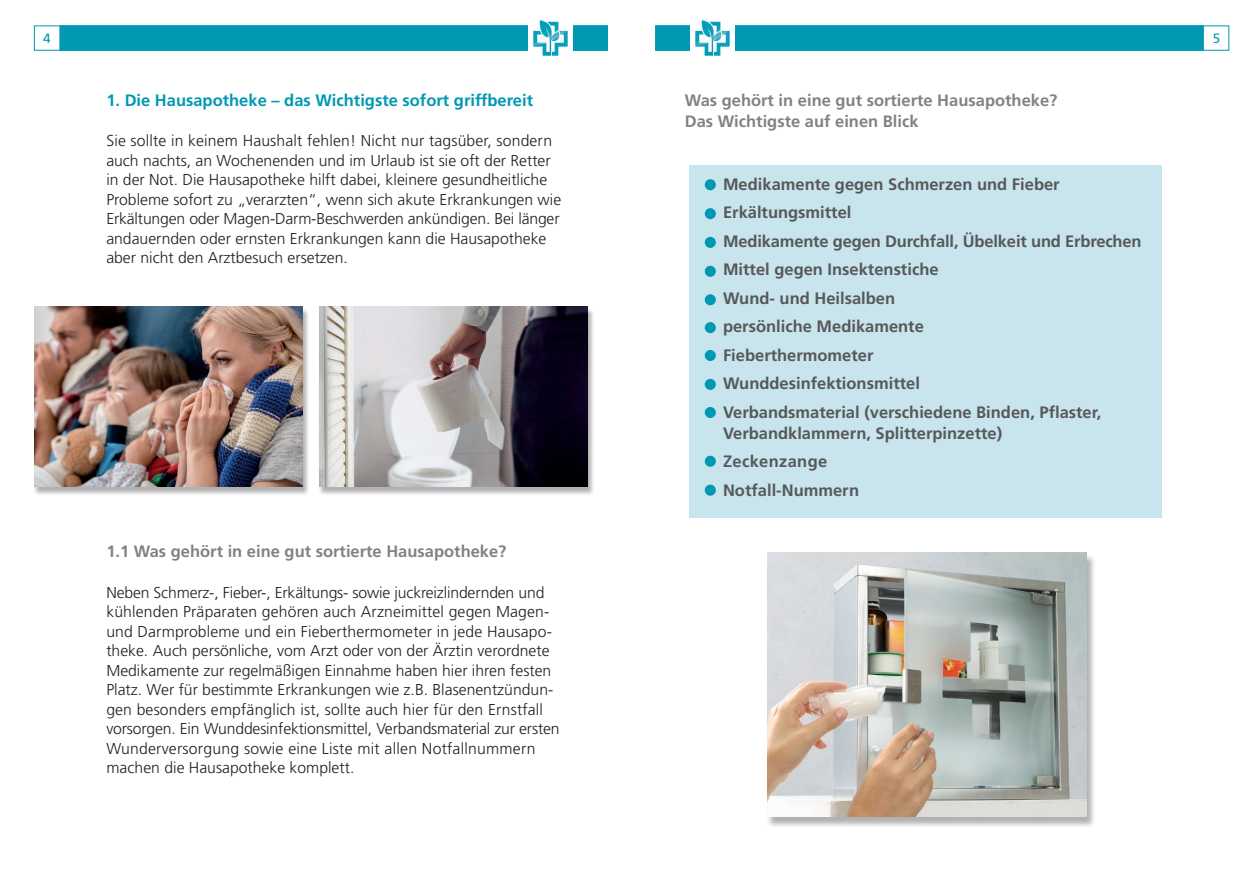
<style>
.page{position:relative;width:1259px;height:893px;background:#fff}
.page>*{position:absolute;margin:0;border:0;box-sizing:border-box;transform-origin:0 0}
.t1{font:700 16.5px/28.5px "Frutiger";color:#57585a}
.t2{font:700 16.5px/21px "Frutiger";color:#808285}
.t3{font:700 16.5px "Frutiger";color:#0098b3}
.t4{font:300 15.75px/19.5px "Frutiger";color:#231f20}
.t5{font:13.5px "Frutiger";color:#0098b3}
</style>
<div class="page">
<div style="left:60px;top:26px;width:548px;height:25px;background:#0098b3"></div>
<img style="left:528px;top:19px;width:45px;height:37px">
<div style="left:655px;top:26px;width:548px;height:25px;background:#0098b3"></div>
<img style="left:690px;top:19px;width:45px;height:37px">
<div style="left:689px;top:165px;width:472px;height:353px;background:#c8e4ec"></div>
<div style="left:705px;top:179px;width:11px;height:11px;background:#0098b3;border-radius:50%"></div>
<div style="left:705px;top:208px;width:11px;height:11px;background:#0098b3;border-radius:50%"></div>
<div style="left:705px;top:237px;width:11px;height:11px;background:#0098b3;border-radius:50%"></div>
<div style="left:705px;top:266px;width:11px;height:11px;background:#0098b3;border-radius:50%"></div>
<div style="left:705px;top:294px;width:11px;height:11px;background:#0098b3;border-radius:50%"></div>
<div style="left:705px;top:322px;width:11px;height:11px;background:#0098b3;border-radius:50%"></div>
<div style="left:705px;top:350px;width:11px;height:11px;background:#0098b3;border-radius:50%"></div>
<div style="left:705px;top:379px;width:11px;height:11px;background:#0098b3;border-radius:50%"></div>
<div style="left:705px;top:456px;width:11px;height:11px;background:#0098b3;border-radius:50%"></div>
<div style="left:705px;top:485px;width:11px;height:11px;background:#0098b3;border-radius:50%"></div>
<div style="left:705px;top:407px;width:11px;height:11px;background:#0098b3;border-radius:50%"></div>
<div style="left:34px;top:308px;width:276px;height:188px;background:#231f20;opacity:.35"></div>
<img style="left:34px;top:306px;width:269px;height:180px">
<div style="left:318px;top:308px;width:277px;height:188px;background:#231f20;opacity:.35"></div>
<img style="left:319px;top:306px;width:269px;height:180px">
<div style="left:766px;top:554px;width:330px;height:274px;background:#231f20;opacity:.35"></div>
<img style="left:767px;top:553px;width:319px;height:263px">
<p class="t5" style="left:43px;top:30px;width:9px">4</p>
<p class="t3" style="left:106px;top:90px;width:428px">1. Die Hausapotheke – das Wichtigste sofort griffbereit</p>
<p class="t4" style="left:106px;top:131px;width:456px">Sie sollte in keinem Haushalt fehlen! Nicht nur tagsüber, sondern auch nachts, an Wochenenden und im Urlaub ist sie oft der Retter in der Not. Die Hausapotheke hilft dabei, kleinere gesundheitliche Probleme sofort zu „verarzten“, wenn sich akute Erkrankungen wie Erkältungen oder Magen-Darm-Beschwerden ankündigen. Bei länger andauernden oder ernsten Erkrankungen kann die Hausapotheke aber nicht den Arztbesuch ersetzen.</p>
<p class="t2" style="left:106px;top:541px;width:402px">1.1 Was gehört in eine gut sortierte Hausapotheke?</p>
<p class="t4" style="left:106px;top:583px;width:455px">Neben Schmerz-, Fieber-, Erkältungs- sowie juckreizlindernden und kühlenden Präparaten gehören auch Arzneimittel gegen Magen&shy;und Darmprobleme und ein Fieberthermometer in jede Hausapo&shy;theke. Auch persönliche, vom Arzt oder von der Ärztin verordnete Medikamente zur regelmäßigen Einnahme haben hier ihren festen Platz. Wer für bestimmte Erkrankungen wie z.B. Blasenentzündun&shy;gen besonders empfänglich ist, sollte auch hier für den Ernstfall vorsorgen. Ein Wunddesinfektionsmittel, Verbandsmaterial zur ersten Wunderversorgung sowie eine Liste mit allen Notfallnummern machen die Hausapotheke komplett.</p>
<p class="t2" style="left:685px;top:90px;width:374px">Was gehört in eine gut sortierte Hausapotheke?<br>Das Wichtigste auf einen Blick</p>
<p class="t1" style="left:723px;top:170px;width:420px">Medikamente gegen Schmerzen und Fieber<br>Erkältungsmittel<br>Medikamente gegen Durchfall, Übelkeit und Erbrechen<br>Mittel gegen Insektenstiche<br>Wund- und Heilsalben<br>persönliche Medikamente<br>Fieberthermometer<br>Wunddesinfektionsmittel<br>Verbandsmaterial (verschiedene Binden, Pflaster,</p>
<p class="t1" style="left:723px;top:419px;width:281px">Verbandklammern, Splitterpinzette)<br>Zeckenzange<br>Notfall-Nummern</p>
<p class="t5" style="left:1212px;top:30px;width:9px">5</p>
</div>
